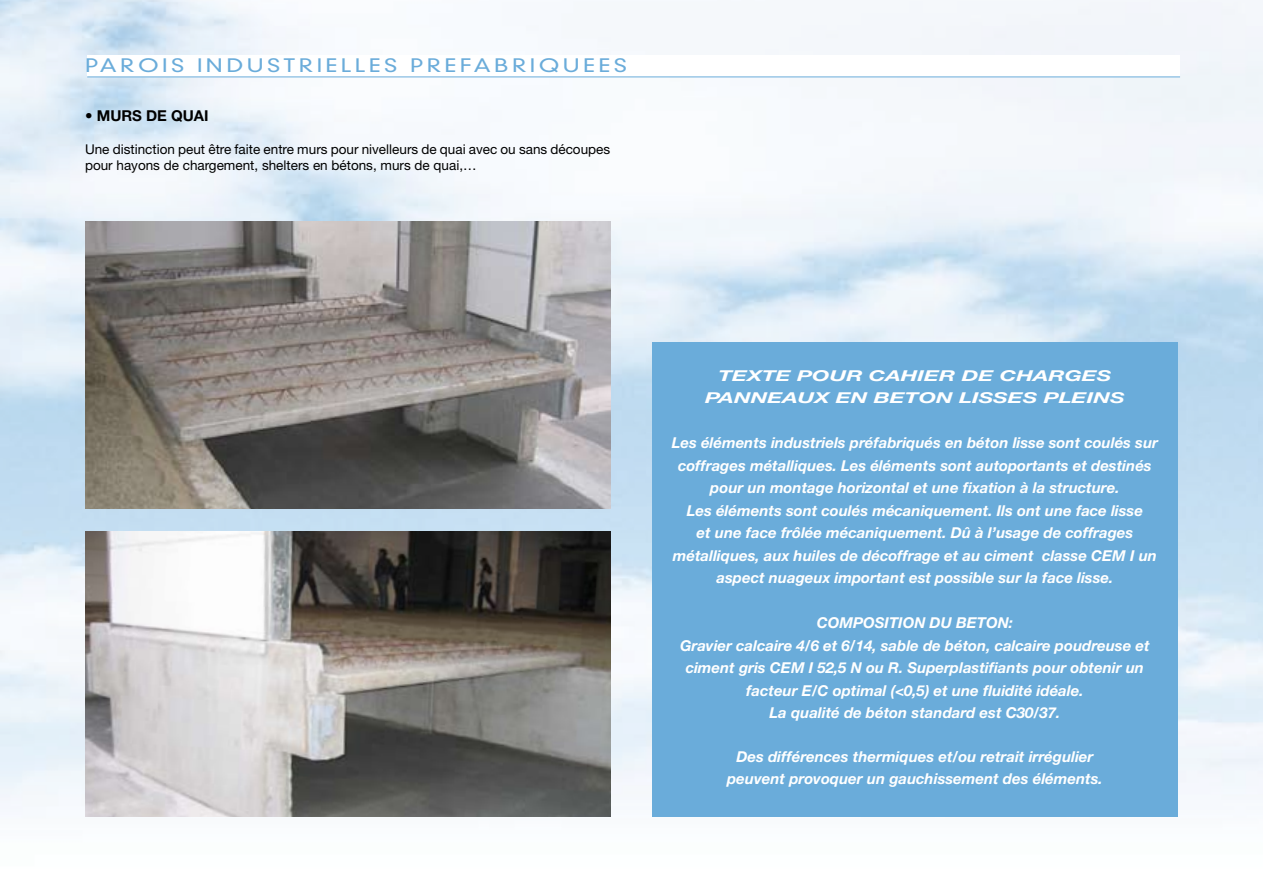
<style>
.page{position:relative;width:1263px;height:893px;background:#fff}
.page>*{position:absolute;margin:0;border:0;box-sizing:border-box;transform-origin:0 0}
.t1{font:300 18px "DIN Neuzeit Grotesk Std";letter-spacing:.15em;color:#6aacda;scale:1.27 1}
.t2{font:italic 700 15px/22.5px "Helvetica Neue LT Std";color:#fff;text-align:center}
.t3{font:italic 700 15px/22.5px "Helvetica Neue LT Std";color:#fff;text-align:center;scale:1.5 1}
.t4{font:700 15px "Helvetica Neue LT Std";color:#000}
.t5{font:13.5px/16.2px "Helvetica Neue LT Std";color:#000}
</style>
<div class="page">
<img style="left:0;top:0;width:1262px;height:817px">
<div style="left:87px;top:55px;width:1093px;height:22px;background:#fff"></div>
<hr style="left:1262px;top:0;width:1px;height:893px;background:#003a80">
<hr style="left:87px;top:77px;width:1093px;height:1px;background:#6aacda">
<div style="left:653px;top:342px;width:525px;height:474px;background:#6aacda"></div>
<img style="left:85px;top:221px;width:525px;height:288px">
<img style="left:85px;top:531px;width:525px;height:285px">
<p class="t1" style="left:85px;top:55px;width:428px">PAROIS INDUSTRIELLES PREFABRIQUEES</p>
<p class="t4" style="left:85px;top:107px;width:125px">• MURS DE QUAI</p>
<p class="t5" style="left:85px;top:141px;width:527px">Une distinction peut être faite entre murs pour nivelleurs de quai avec ou sans découpes pour hayons de chargement, shelters en bétons, murs de quai,…</p>
<p class="t3" style="left:705px;top:364px;width:281px">TEXTE POUR CAHIER DE CHARGES<br>PANNEAUX EN BETON LISSES PLEINS</p>
<p class="t2" style="left:672px;top:431px;width:488px">Les éléments industriels préfabriqués en béton lisse sont coulés sur coffrages métalliques. Les éléments sont autoportants et destinés pour un montage horizontal et une fixation à la structure.<br>Les éléments sont coulés mécaniquement. Ils ont une face lisse<br>et une face frôlée mécaniquement. Dû à l’usage de coffrages métalliques, aux huiles de décoffrage et au ciment classe CEM I un aspect nuageux important est possible sur la face lisse.</p>
<p class="t2" style="left:817px;top:611px;width:22px">Composition</p>
<p class="t2" style="left:930px;top:611px;width:38px">du beton</p>
<p class="t2" style="left:1009px;top:611px;width:6px">:</p>
<p class="t2" style="left:680px;top:634px;width:471px">Gravier calcaire 4/6 et 6/14, sable de béton, calcaire poudreuse et</p>
<p class="t2" style="left:686px;top:656px;width:460px">ciment gris CEM I 52,5 N ou R. Superplastifiants pour obtenir un</p>
<p class="t2" style="left:746px;top:679px;width:339px">facteur E/C optimal (&lt;0,5) et une fluidité idéale.</p>
<p class="t2" style="left:770px;top:701px;width:292px">La qualité de béton standard est C30/37.</p>
<p class="t2" style="left:727px;top:745px;width:377px">Des différences thermiques et/ou retrait irrégulier peuvent provoquer un gauchissement des éléments.</p>
</div>
